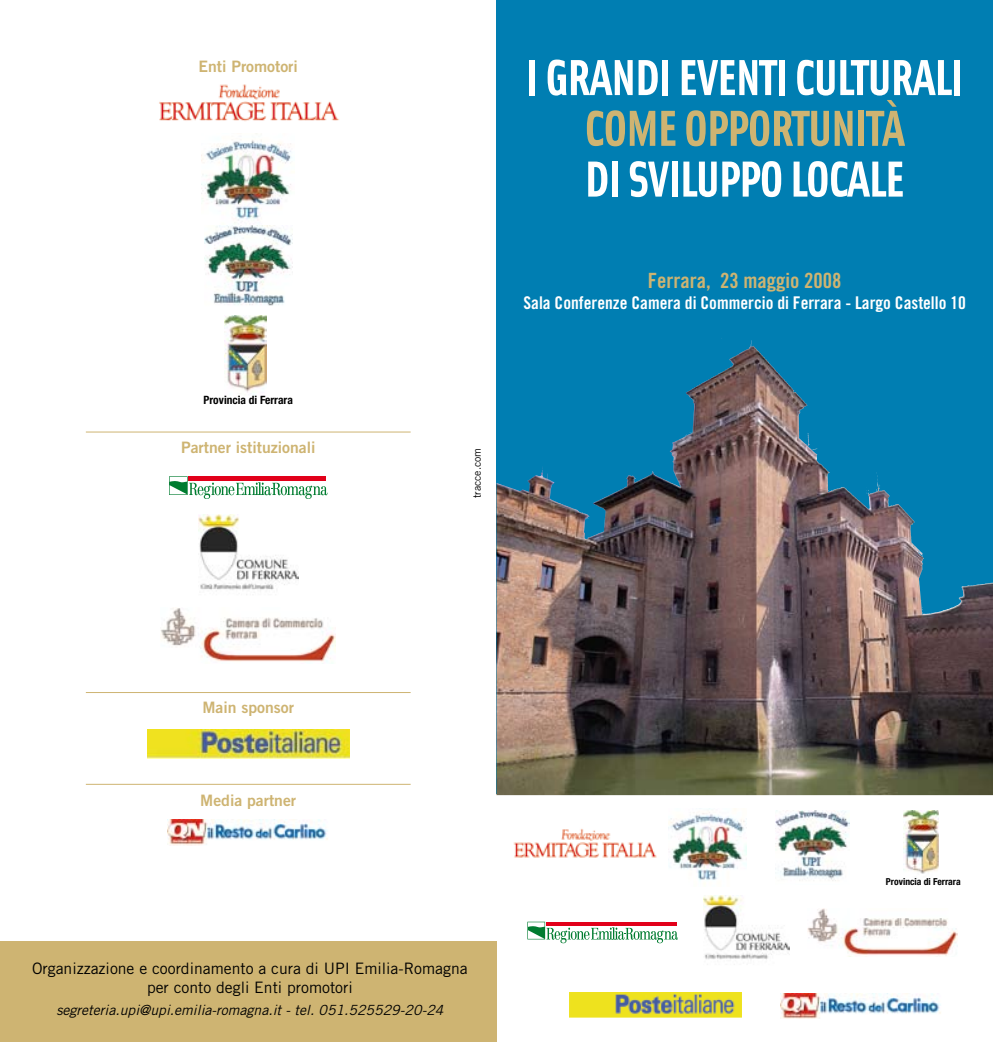
<style>
.page{position:relative;width:993px;height:1042px;background:#fff}
.page>*{position:absolute;margin:0;border:0;box-sizing:border-box;transform-origin:0 0}
.t1{font:700 50.75px "Solex";letter-spacing:-.03em;color:#fff}
.t2{font:700 50.75px "Solex";letter-spacing:-.03em;color:#ceb472}
.t3{font:21px "Trade Gothic LT Std Bd Cn 20";color:#ceb472}
.t4{font:17.5px "Trade Gothic LT Std Bd Cn 20";color:#fff}
.t5{font:15.75px/18.9px "Trade Gothic LT Std";color:#000;text-align:center}
.t6{font:15.75px "Trade Gothic LT Std Bd 2";color:#ceb472}
.t7{font:italic 14px "Trade Gothic LT Std";color:#000}
.t8{font:700 condensed 11.38px "Helvetica Neue LT Std";color:#000}
.t9{font:10.5px "Trade Gothic LT Std";color:#000}
.t10{font:700 condensed 9.62px "Helvetica Neue LT Std";color:#000}
</style>
<div class="page">
<svg style="left:496px;top:0;width:496px;height:794px;background:#2a6f8d"></svg>
<img style="left:668px;top:812px;width:78px;height:72px">
<img style="left:775px;top:811px;width:73px;height:70px">
<img style="left:903px;top:811px;width:35px;height:63px">
<div style="left:0;top:941px;width:496px;height:101px;background:#ceb472"></div>
<img style="left:685px;top:338px;width:65px;height:62px">
<img style="left:202px;top:140px;width:90px;height:83px">
<img style="left:204px;top:225px;width:88px;height:81px">
<img style="left:224px;top:316px;width:42px;height:79px">
<img style="left:167px;top:819px;width:161px;height:26px">
<hr style="left:86px;top:784px;width:324px;height:1px;background:#ceb472">
<img style="left:147px;top:729px;width:202px;height:30px">
<img style="left:780px;top:993px;width:161px;height:26px">
<img style="left:569px;top:993px;width:172px;height:25px">
<hr style="left:86px;top:692px;width:324px;height:1px;background:#ceb472">
<svg style="left:169px;top:476px;width:158px;height:23px"></svg>
<img style="left:198px;top:514px;width:100px;height:81px">
<img style="left:160px;top:608px;width:176px;height:54px">
<hr style="left:86px;top:432px;width:324px;height:1px;background:#ceb472">
<svg style="left:527px;top:921px;width:150px;height:22px"></svg>
<img style="left:703px;top:895px;width:85px;height:65px">
<img style="left:807px;top:908px;width:150px;height:48px">
<img style="left:159px;top:84px;width:180px;height:37px">
<img style="left:513px;top:829px;width:144px;height:29px">
<p class="t6" style="left:198px;top:57px;width:101px">Enti Promotori</p>
<p class="t8" style="left:203px;top:393px;width:91px">Provincia di Ferrara</p>
<p class="t6" style="left:181px;top:437px;width:136px">Partner istituzionali</p>
<h1 class="t1" style="left:525px;top:44px;width:432px">I GRANDI EVENTI CULTURALI</h1>
<h1 class="t2" style="left:584px;top:95px;width:322px">COME OPPORTUNITÀ</h1>
<h1 class="t1" style="left:584px;top:146px;width:322px">DI SVILUPPO LOCALE</h1>
<h2 class="t3" style="left:647px;top:268px;width:195px">Ferrara, 23 maggio 2008</h2>
<p class="t4" style="left:523px;top:292px;width:444px">Sala Conferenze Camera di Commercio di Ferrara - Largo Castello 10</p>
<p class="t9" style="left:470px;top:498px;width:52px;rotate:-90deg">tracce.com</p>
<p class="t6" style="left:202px;top:698px;width:93px">Main sponsor</p>
<p class="t6" style="left:200px;top:790px;width:97px">Media partner</p>
<p class="t5" style="left:32px;top:958px;width:437px">Organizzazione e coordinamento a cura di UPI Emilia-Romagna per conto degli Enti promotori</p>
<p class="t7" style="left:56px;top:1001px;width:388px">segreteria.upi@upi.emilia-romagna.it - tel. 051.525529-20-24</p>
<p class="t10" style="left:885px;top:875px;width:76px">Provincia di Ferrara</p>
</div>
